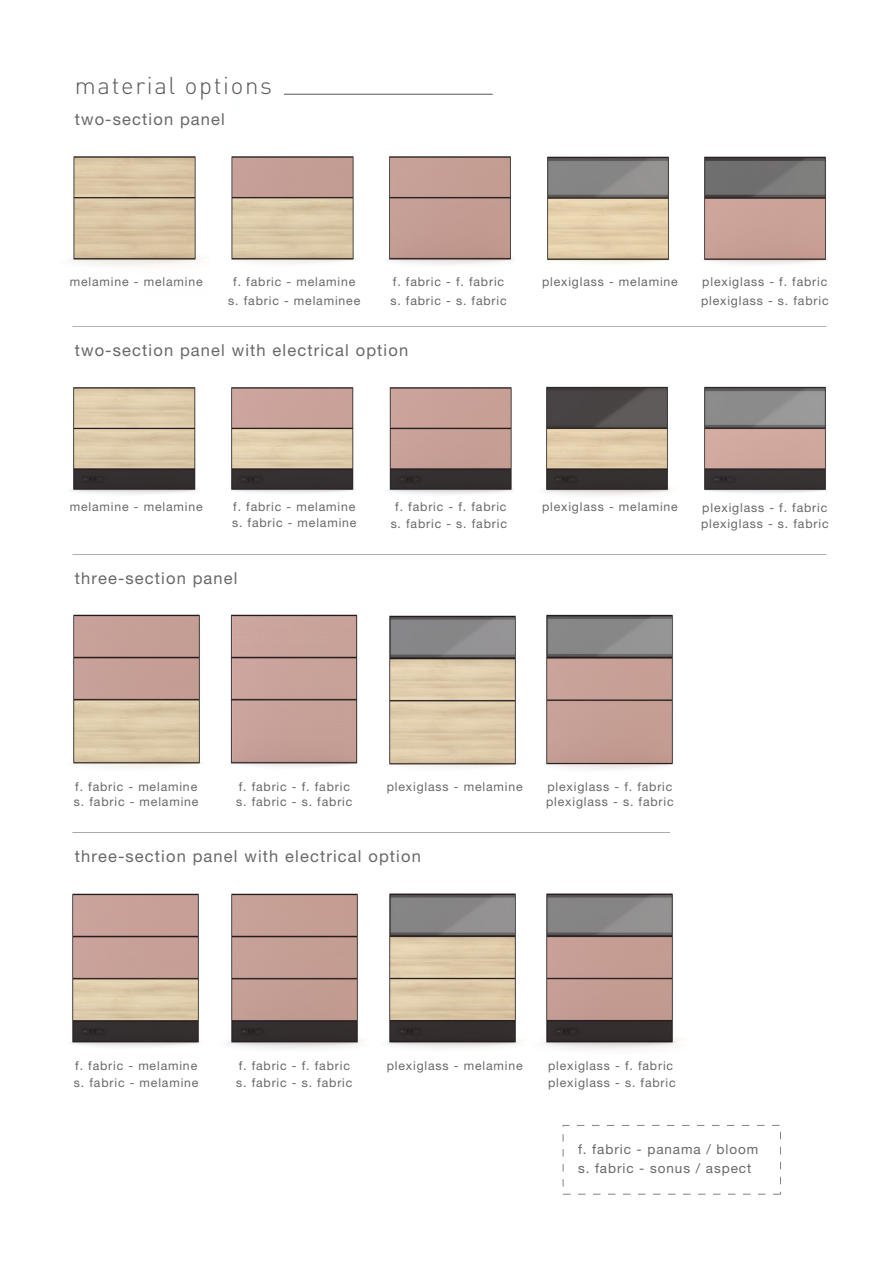
<style>
.page{position:relative;width:893px;height:1263px;background:#fff}
.page>*{position:absolute;margin:0;border:0;box-sizing:border-box;transform-origin:0 0}
.t1{font:300 24px "DIN Pro";letter-spacing:.07em;color:#57585a}
.t2{font:16.5px "Helvetica Neue LT Pro";letter-spacing:.07em;color:#666968}
.t3{font:13.5px "Helvetica Neue LT Pro";letter-spacing:.07em;color:#666968}
.t4{font:12.3px/15.8px "Helvetica Neue LT Pro";letter-spacing:.07em;color:#666968}
</style>
<div class="page">
<img style="left:704px;top:386px;width:122px;height:107px">
<img style="left:71px;top:156px;width:132px;height:110px">
<img style="left:545px;top:614px;width:130px;height:156px">
<img style="left:388px;top:615px;width:129px;height:154px">
<img style="left:284px;top:93px;width:230px;height:172px">
<img style="left:229px;top:132px;width:154px;height:133px">
<hr style="left:284px;top:94px;width:209px;height:1px;background:#57585a">
<img style="left:546px;top:156px;width:125px;height:108px">
<img style="left:704px;top:156px;width:124px;height:109px">
<img style="left:388px;top:387px;width:125px;height:107px">
<img style="left:231px;top:387px;width:123px;height:106px">
<img style="left:70px;top:387px;width:127px;height:107px">
<img style="left:543px;top:386px;width:129px;height:110px">
<img style="left:72px;top:614px;width:129px;height:154px">
<img style="left:230px;top:614px;width:128px;height:153px">
<img style="left:543px;top:893px;width:137px;height:156px">
<img style="left:386px;top:893px;width:135px;height:156px">
<img style="left:70px;top:893px;width:130px;height:154px">
<img style="left:227px;top:893px;width:135px;height:156px">
<hr style="left:72px;top:554px;width:755px;height:1px;background:#505353">
<hr style="left:72px;top:832px;width:598px;height:1px;background:#505353">
<hr style="left:72px;top:326px;width:755px;height:1px;background:#505353">
<h1 class="t1" style="left:75px;top:67px;width:199px">material options</h1>
<h2 class="t2" style="left:75px;top:110px;width:152px">two-section panel</h2>
<p class="t4" style="left:70px;top:273px;width:134px">melamine - melamine</p>
<p class="t4" style="left:233px;top:273px;width:124px">f. fabric - melamine</p>
<p class="t4" style="left:393px;top:273px;width:113px">f. fabric - f. fabric</p>
<p class="t4" style="left:228px;top:292px;width:133px">s. fabric - melaminee</p>
<p class="t4" style="left:390px;top:292px;width:118px">s. fabric - s. fabric</p>
<h2 class="t2" style="left:75px;top:340px;width:335px">two-section panel with electrical option</h2>
<p class="t4" style="left:542px;top:273px;width:137px">plexiglass - melamine</p>
<p class="t4" style="left:701px;top:271px;width:129px;line-height:19.2px">plexiglass - f. fabric plexiglass - s. fabric</p>
<p class="t4" style="left:70px;top:499px;width:134px">melamine - melamine</p>
<p class="t4" style="left:232px;top:499px;width:126px">f. fabric - melamine s. fabric - melamine</p>
<p class="t4" style="left:542px;top:499px;width:137px">plexiglass - melamine</p>
<p class="t4" style="left:395px;top:499px;width:113px">f. fabric - f. fabric</p>
<p class="t4" style="left:391px;top:516px;width:118px">s. fabric - s. fabric</p>
<h2 class="t2" style="left:75px;top:568px;width:164px">three-section panel</h2>
<p class="t4" style="left:701px;top:499px;width:129px;line-height:16.2px">plexiglass - f. fabric plexiglass - s. fabric</p>
<p class="t4" style="left:75px;top:778px;width:124px">f. fabric - melamine</p>
<p class="t4" style="left:74px;top:794px;width:126px">s. fabric - melamine</p>
<p class="t4" style="left:239px;top:778px;width:113px">f. fabric - f. fabric</p>
<p class="t4" style="left:236px;top:794px;width:118px">s. fabric - s. fabric</p>
<p class="t4" style="left:387px;top:778px;width:137px">plexiglass - melamine</p>
<p class="t4" style="left:546px;top:778px;width:129px">plexiglass - f. fabric plexiglass - s. fabric</p>
<h2 class="t2" style="left:75px;top:847px;width:348px">three-section panel with electrical option</h2>
<p class="t4" style="left:75px;top:1057px;width:124px">f. fabric - melamine</p>
<p class="t4" style="left:74px;top:1074px;width:126px">s. fabric - melamine</p>
<p class="t4" style="left:239px;top:1057px;width:113px">f. fabric - f. fabric</p>
<p class="t4" style="left:236px;top:1074px;width:118px">s. fabric - s. fabric</p>
<p class="t4" style="left:387px;top:1057px;width:137px">plexiglass - melamine</p>
<p class="t4" style="left:548px;top:1056px;width:129px;line-height:17px">plexiglass - f. fabric plexiglass - s. fabric</p>
<p class="t3" style="left:578px;top:1141px;width:182px">f. fabric - panama / bloom</p>
<p class="t3" style="left:578px;top:1160px;width:175px">s. fabric - sonus / aspect</p>
</div>
